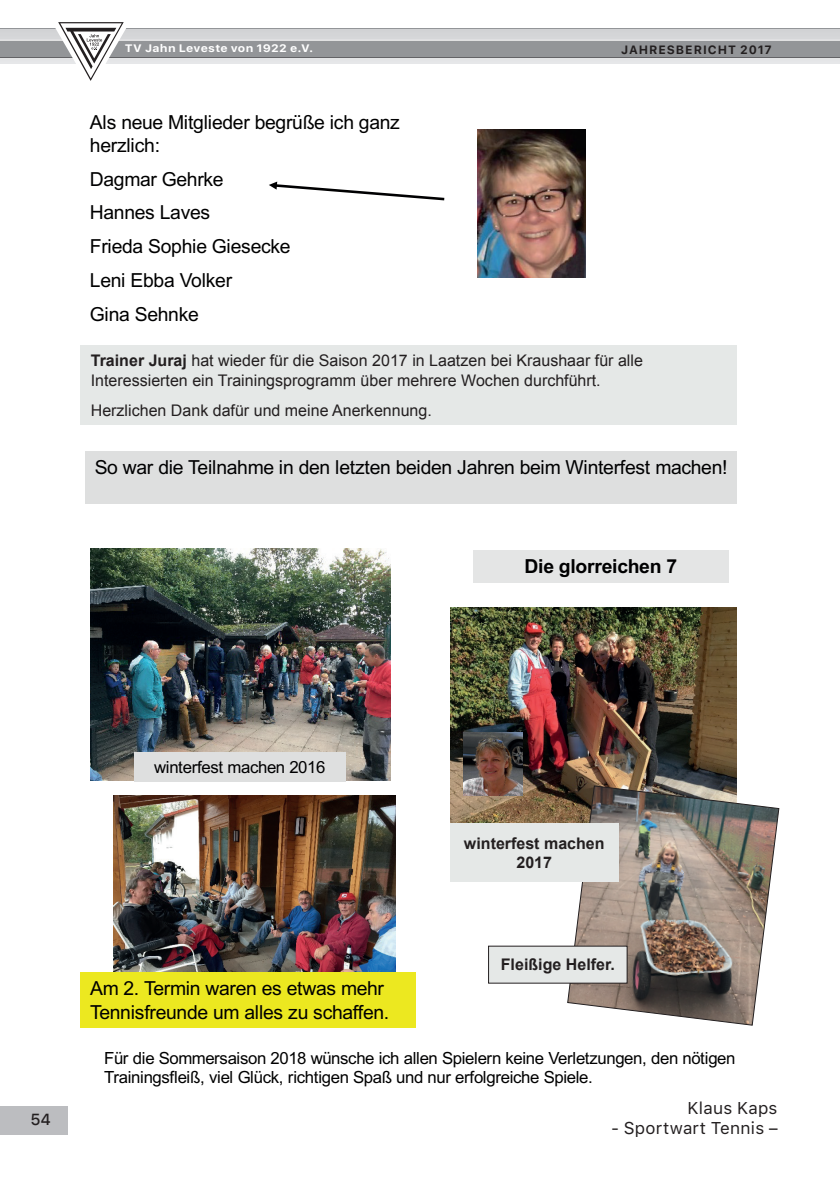
<style>
.page{position:relative;width:840px;height:1191px;background:#fff}
.page>*{position:absolute;margin:0;border:0;box-sizing:border-box;transform-origin:0 0}
.t1{font:19.4px/33.8px "Arial";letter-spacing:-.02em;color:#000001}
.t2{font:700 19.4px "Arial";letter-spacing:-.02em;color:#000001}
.t3{font:17px "SFUI Text";letter-spacing:.015em;color:#231f20}
.t4{font:16.8px/19.4px "Arial";letter-spacing:-.025em;color:#000001}
.t5{font:16px/19.2px "Arial";color:#231f20}
.t6{font:700 16px/19.2px "Arial";color:#231f20;text-align:center}
.t7{font:500 16px "SFUI Text";color:#231f20}
.t8{font:700 12px "SFUI Text";letter-spacing:.08em;color:#231f20}
.t9{font:700 10.8px "SFUI Text";letter-spacing:.02em;color:#fff;scale:1.11 1}
.s1{font-weight:700}
</style>
<div class="page">
<div style="left:0;top:28px;width:839px;height:12px;background:#939598"></div>
<div style="left:0;top:41px;width:839px;height:23px;background:#e4e5e7"></div>
<svg style="left:0;top:29px;width:839px;height:11px;background:#d4d5d7"></svg>
<div style="left:0;top:41px;width:839px;height:17px;background:#636366"></div>
<div style="left:0;top:41px;width:839px;height:16px;background:#939598"></div>
<div style="left:0;top:1106px;width:68px;height:28px;background:#bcbdc0"></div>
<svg style="left:50px;top:22px;width:82px;height:59px"></svg>
<div style="left:85px;top:451px;width:650px;height:52px;background:#dedfdf"></div>
<img style="left:90px;top:548px;width:300px;height:232px">
<img style="left:450px;top:607px;width:285px;height:216px">
<div style="left:134px;top:752px;width:212px;height:29px;background:#dedfdf"></div>
<img style="left:463px;top:732px;width:59px;height:64px">
<div style="left:473px;top:550px;width:255px;height:33px;background:#dedfdf"></div>
<img style="left:477px;top:129px;width:108px;height:148px">
<svg style="left:269px;top:182px;width:175px;height:18px"></svg>
<img style="left:114px;top:796px;width:281px;height:176px">
<div style="left:80px;top:972px;width:336px;height:56px;background:#ece820"></div>
<div style="left:80px;top:346px;width:655px;height:79px;background:#e5e8e7"></div>
<img style="left:567px;top:785px;width:211px;height:240px">
<div style="left:488px;top:946px;width:138px;height:37px;background:#e5e8e7"></div>
<div style="left:449px;top:823px;width:169px;height:59px;background:#e5e8e7"></div>
<p class="t9" style="left:125px;top:40px;width:171px">TV Jahn Leveste von 1922 e.V.</p>
<p class="t8" style="left:621px;top:41px;width:152px">JAHRESBERICHT 2017</p>
<p class="t1" style="left:90px;top:110px;width:311px;line-height:23.2px">Als neue Mitglieder begrüße ich ganz herzlich:</p>
<p class="t1" style="left:90px;top:162px;width:202px">Dagmar Gehrke<br>Hannes Laves<br>Frieda Sophie Giesecke<br>Leni Ebba Volker<br>Gina Sehnke</p>
<p class="t4" style="left:90px;top:350px;width:564px"><span class="s1">Trainer Juraj</span> hat wieder für die Saison 2017, in Laatzen bei Kraushaar, für alle<br>Interessierten, ein Trainingsprogramm über mehrere Wochen durchführt.</p>
<p class="t4" style="left:94px;top:399px;width:343px">Herzlichen Dank dafür und meine Anerkennung.</p>
<p class="t5" style="left:91px;top:351px;width:553px"><span class="s1">Trainer Juraj</span> hat wieder für die Saison 2017 in Laatzen bei Kraushaar für alle<br>Interessierten ein Trainingsprogramm über mehrere Wochen durchführt.</p>
<p class="t5" style="left:91px;top:401px;width:342px">Herzlichen Dank dafür und meine Anerkennung.</p>
<p class="t1" style="left:95px;top:450px;width:634px">So war die Teilnahme in den letzten beiden Jahren beim Winterfest machen!</p>
<p class="t2" style="left:524px;top:553px;width:154px">Die glorreichen 7</p>
<p class="t7" style="left:30px;top:1108px;width:22px">54</p>
<p class="t4" style="left:154px;top:757px;width:173px">winterfest machen 2016</p>
<p class="t1" style="left:90px;top:976px;width:300px;line-height:23.2px">Am 2. Termin waren es etwas mehr<br>Tennisfreunde um alles zu schaffen.</p>
<p class="t6" style="left:463px;top:834px;width:142px">winterfest machen<br>2017</p>
<p class="t6" style="left:500px;top:955px;width:115px">Fleißige Helfer.</p>
<p class="t4" style="left:104px;top:1048px;width:632px">Für die Sommersaison 2018 wünsche ich allen Spielern keine Verletzungen, den nötigen<br>Trainingsfleiß, viel Glück, richtigen Spaß und nur erfolgreiche Spiele.</p>
<p class="t3" style="left:687px;top:1095px;width:91px">Klaus Kaps</p>
<p class="t3" style="left:610px;top:1116px;width:168px">- Sportwart Tennis –</p>
</div>
